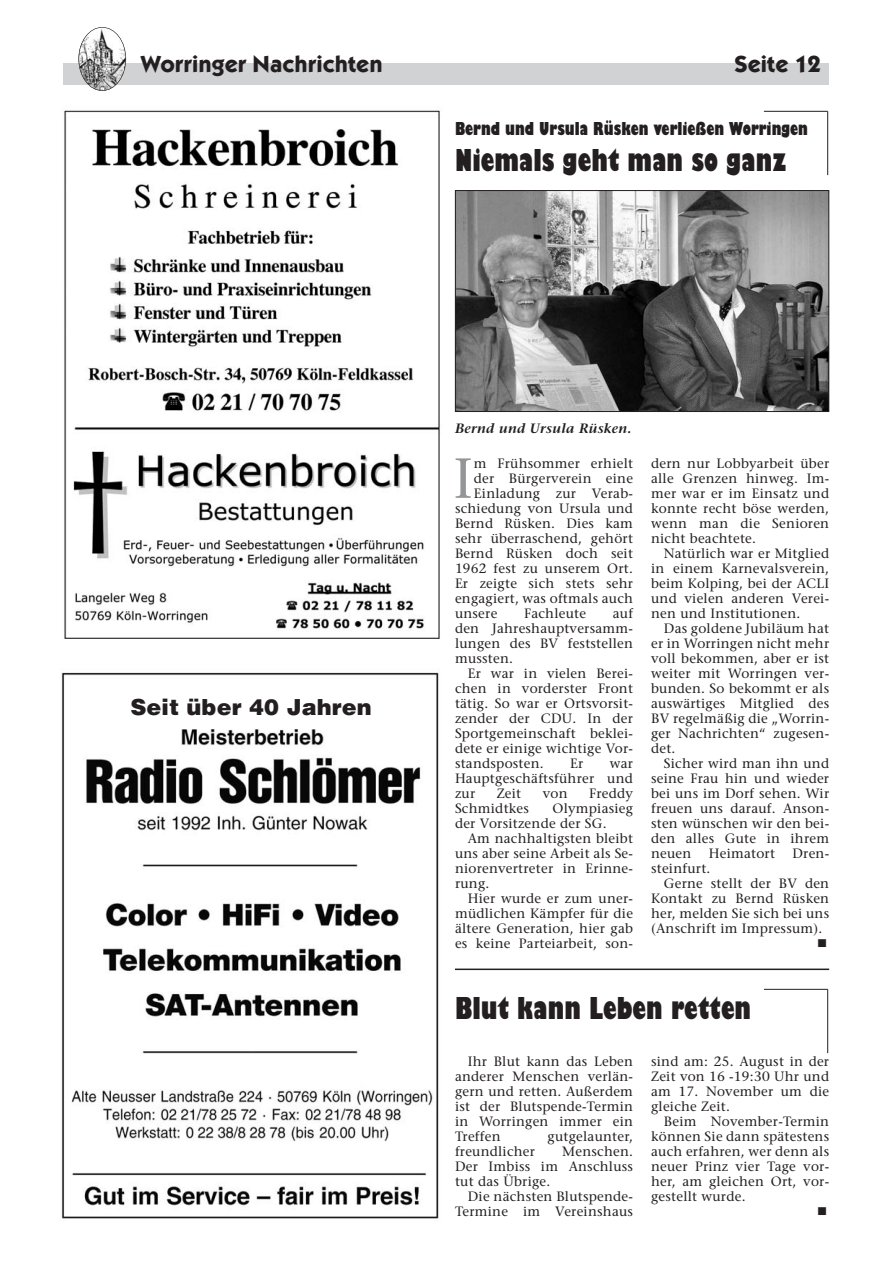
<style>
.page{position:relative;width:893px;height:1263px;background:#fff}
.page>*{position:absolute;margin:0;border:0;box-sizing:border-box;transform-origin:0 0}
.t1{font:56.25px "Stone Serif";color:#939598}
.t2{font:800 condensed 33px "Giltus T";color:#231f20}
.t3{font:700 24px "Kabel Itc T";color:#231f20}
.t4{font:900 22.5px "Helvetica";color:#231f20}
.t5{font:800 condensed 19.5px "Giltus T";color:#231f20}
.t6{font:13.5px/15px "Stone Serif";letter-spacing:.015em;color:#231f20;text-align:justify}
.t7{font:italic 600 13.5px "Stone Serif";letter-spacing:.02em;color:#231f20}
.t8{font:13.5px "Wingdings";color:#231f20}
</style>
<div class="page">
<div style="left:64px;top:64px;width:765px;height:21px;background:#d1d2d4"></div>
<img style="left:79px;top:27px;width:47px;height:64px;border-radius:50%">
<div style="left:78px;top:27px;width:48px;height:64px;border:1px solid #231f20;border-radius:50%"></div>
<img style="left:64px;top:110px;width:376px;height:528px">
<img style="left:61px;top:672px;width:378px;height:547px">
<div style="left:73px;top:690px;width:356px;height:39px;background:#fff"></div>
<hr style="left:764px;top:111px;width:64px;height:1px;background:#231f20">
<hr style="left:827px;top:111px;width:1px;height:64px;background:#231f20">
<hr style="left:764px;top:989px;width:64px;height:1px;background:#231f20">
<hr style="left:827px;top:989px;width:1px;height:64px;background:#231f20">
<img style="left:457px;top:192px;width:370px;height:218px">
<div style="left:455px;top:190px;width:374px;height:222px;border:1px solid #231f20"></div>
<hr style="left:455px;top:968px;width:374px;height:2px;background:#231f20">
<h3 class="t3" style="left:140px;top:49px;width:244px">Worringer Nachrichten</h3>
<h3 class="t3" style="left:734px;top:49px;width:88px">Seite 12</h3>
<h3 class="t5" style="left:455px;top:117px;width:355px">Bernd und Ursula Rüsken verließen Worringen</h3>
<h2 class="t2" style="left:455px;top:140px;width:333px">Niemals geht man so ganz</h2>
<h3 class="t4" style="left:130px;top:694px;width:243px">Seit über 40 Jahren</h3>
<p class="t7" style="left:455px;top:423px;width:178px">Bernd und Ursula Rüsken.</p>
<h1 class="t1" style="left:453px;top:456px;width:21px">I</h1>
<p class="t6" style="left:474px;top:457px;width:161px">m Frühsommer erhielt</p>
<p class="t6" style="left:474px;top:472px;width:161px">der Bürgerverein eine</p>
<p class="t6" style="left:474px;top:487px;width:161px">Einladung zur Verab-</p>
<p class="t6" style="left:455px;top:502px;width:180px">schiedung von Ursula und</p>
<p class="t6" style="left:455px;top:517px;width:180px">Bernd Rüsken. Dies kam</p>
<p class="t6" style="left:455px;top:532px;width:180px">sehr überraschend, gehört</p>
<p class="t6" style="left:455px;top:547px;width:180px">Bernd Rüsken doch seit</p>
<p class="t6" style="left:455px;top:562px;width:180px">1962 fest zu unserem Ort.</p>
<p class="t6" style="left:455px;top:577px;width:180px">Er zeigte sich stets sehr</p>
<p class="t6" style="left:455px;top:592px;width:180px">engagiert, was oftmals auch</p>
<p class="t6" style="left:455px;top:607px;width:44px">unsere</p>
<p class="t6" style="left:524px;top:607px;width:63px">Fachleute</p>
<p class="t6" style="left:455px;top:607px;width:180px;text-indent:158px">auf den Jahreshauptversamm&shy;lungen des BV feststellen mussten.</p>
<p class="t6" style="left:455px;top:667px;width:180px;text-indent:13px">Er war in vielen Berei&shy;chen in vorderster Front tätig. So war er Ortsvorsit&shy;zender der CDU. In der Sportgemeinschaft beklei&shy;dete er einige wichtige Vor&shy;standsposten.</p>
<p class="t6" style="left:570px;top:757px;width:15px">Er</p>
<p class="t6" style="left:455px;top:757px;width:180px;text-indent:155px">war Hauptgeschäftsführer und zur</p>
<p class="t6" style="left:497px;top:787px;width:26px">Zeit</p>
<p class="t6" style="left:543px;top:787px;width:26px">von</p>
<p class="t6" style="left:589px;top:787px;width:45px">Freddy</p>
<p class="t6" style="left:455px;top:802px;width:75px">Schmidtkes</p>
<p class="t6" style="left:455px;top:802px;width:180px;text-indent:97px">Olympiasieg der Vorsitzende der SG.</p>
<p class="t6" style="left:455px;top:832px;width:180px;text-indent:13px">Am nachhaltigsten bleibt uns aber seine Arbeit als Se&shy;niorenvertreter in Erinne&shy;rung.</p>
<p class="t6" style="left:455px;top:892px;width:180px;text-indent:13px">Hier wurde er zum uner&shy;müdlichen Kämpfer für die ältere Generation, hier gab es keine Parteiarbeit, son-</p>
<p class="t6" style="left:651px;top:457px;width:180px">dern nur Lobbyarbeit über alle Grenzen hinweg. Im&shy;mer war er im Einsatz und konnte recht böse werden, wenn man die Senioren nicht beachtete.</p>
<p class="t6" style="left:651px;top:547px;width:180px;text-indent:13px">Natürlich war er Mitglied in einem Karnevalsverein, beim Kolping, bei der ACLI und vielen anderen Verei&shy;nen und Institutionen.</p>
<p class="t6" style="left:651px;top:622px;width:180px;text-indent:13px">Das goldene Jubiläum hat er in Worringen nicht mehr voll bekommen, aber er ist weiter mit Worringen ver&shy;bunden. So bekommt er als auswärtiges Mitglied des BV regelmäßig die „Worrin&shy;ger Nachrichten“ zugesen&shy;det.</p>
<p class="t6" style="left:651px;top:757px;width:180px;text-indent:13px">Sicher wird man ihn und seine Frau hin und wieder bei uns im Dorf sehen. Wir freuen uns darauf. Anson&shy;sten wünschen wir den bei&shy;den alles Gute in ihrem neuen</p>
<p class="t6" style="left:709px;top:847px;width:68px">Heimatort</p>
<p class="t6" style="left:792px;top:847px;width:38px">Dren-</p>
<p class="t6" style="left:651px;top:862px;width:61px">steinfurt.</p>
<p class="t6" style="left:664px;top:877px;width:167px">Gerne stellt der BV den</p>
<p class="t6" style="left:651px;top:892px;width:180px">Kontakt zu Bernd Rüsken</p>
<p class="t6" style="left:651px;top:907px;width:180px">her, melden Sie sich bei uns</p>
<p class="t6" style="left:651px;top:922px;width:173px">(Anschrift im Impressum).</p>
<p class="t8" style="left:817px;top:935px;width:12px">■</p>
<h2 class="t2" style="left:455px;top:988px;width:298px">Blut kann Leben retten</h2>
<p class="t6" style="left:455px;top:1055px;width:180px;text-indent:13px">Ihr Blut kann das Leben anderer Menschen verlän&shy;gern und retten. Außerdem ist der Blutspende-Termin in Worringen immer ein Treffen</p>
<p class="t6" style="left:548px;top:1130px;width:87px">gutgelaunter,</p>
<p class="t6" style="left:455px;top:1145px;width:82px">freundlicher</p>
<p class="t6" style="left:455px;top:1145px;width:180px;text-indent:107px">Menschen.<br>Der Imbiss im Anschluss tut das Übrige.</p>
<p class="t6" style="left:455px;top:1190px;width:180px;text-align:right">Die nächsten Blutspende-<br>Termine im Vereinshaus</p>
<p class="t6" style="left:651px;top:1055px;width:180px">sind am: 25. August in der Zeit von 16 -19:30 Uhr und am 17. November um die gleiche Zeit.</p>
<p class="t6" style="left:651px;top:1115px;width:180px;text-indent:13px">Beim November-Termin können Sie dann spätestens auch erfahren, wer denn als neuer Prinz vier Tage vor&shy;her, am gleichen Ort, vor&shy;gestellt wurde.</p>
<p class="t8" style="left:817px;top:1203px;width:12px">■</p>
</div>
